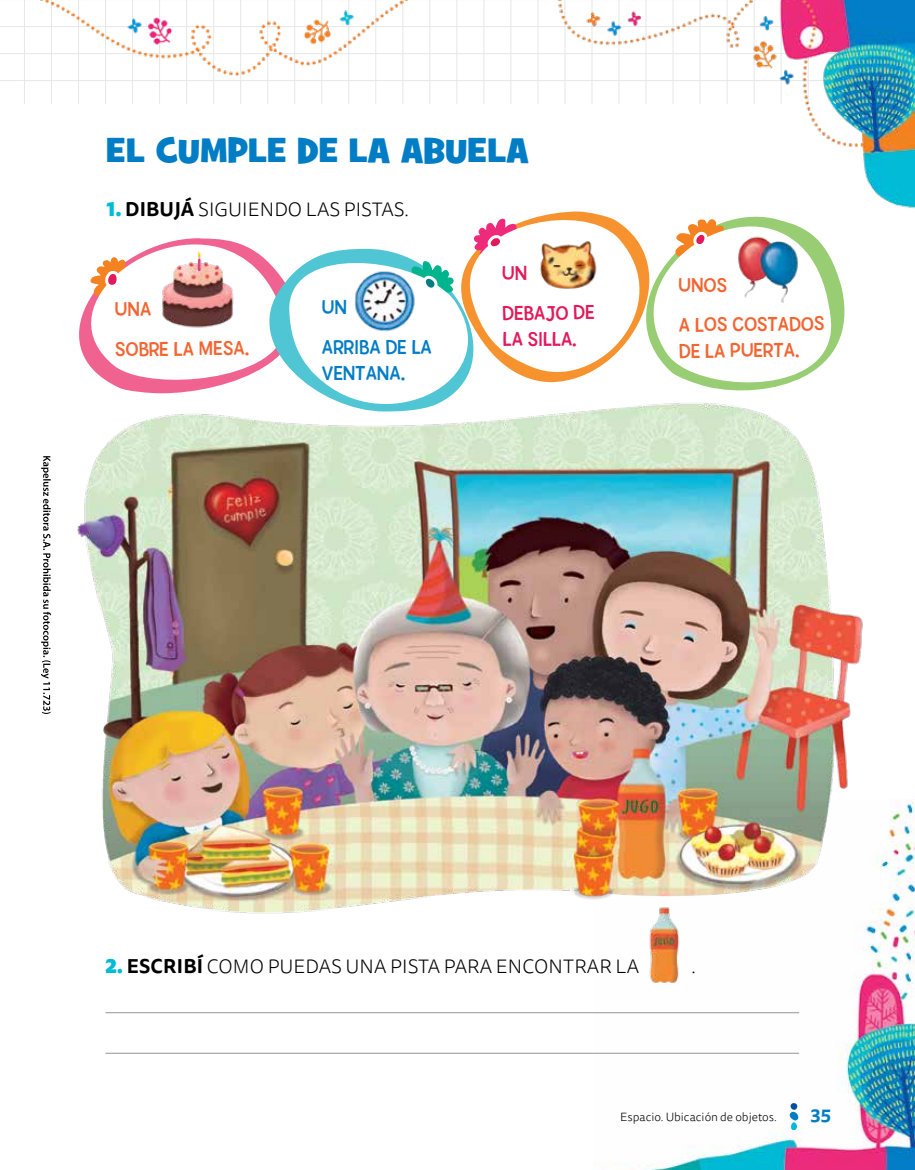
<style>
.page{position:relative;width:915px;height:1170px;background:#fff}
.page>*{position:absolute;margin:0;border:0;box-sizing:border-box;transform-origin:0 0}
.t1{font:34.5px "Grilled Cheese BTN";letter-spacing:.015em;color:#007dc5}
.t2{font:21px/40.2px "Billy";color:#f26531}
.t3{font:21px/39.8px "Billy";letter-spacing:.01em;color:#007dc5}
.t4{font:21px/40px "Billy";color:#e2195b}
.t5{font:300 19.5px "Tisa Sans Pro";letter-spacing:.01em;color:#000}
.t6{font:700 18px "Tisa Sans Pro";color:#007dc5}
.t7{font:300 12px "Tisa Sans Pro";color:#000}
.s1{font-weight:900;color:#00bbd6}
.s2{font-weight:700}
</style>
<div class="page">
<img style="left:594px;top:799px;width:320px;height:370px">
<hr style="left:24px;top:0;width:1px;height:103px;background:#e6e7e8">
<hr style="left:51px;top:0;width:1px;height:103px;background:#e6e7e8">
<hr style="left:78px;top:0;width:1px;height:103px;background:#e6e7e8">
<hr style="left:105px;top:0;width:1px;height:103px;background:#e6e7e8">
<hr style="left:132px;top:0;width:1px;height:103px;background:#e6e7e8">
<hr style="left:159px;top:0;width:1px;height:103px;background:#e6e7e8">
<hr style="left:186px;top:0;width:1px;height:103px;background:#e6e7e8">
<hr style="left:213px;top:0;width:1px;height:103px;background:#e6e7e8">
<hr style="left:240px;top:0;width:1px;height:103px;background:#e6e7e8">
<hr style="left:267px;top:0;width:1px;height:103px;background:#e6e7e8">
<hr style="left:294px;top:0;width:1px;height:103px;background:#e6e7e8">
<hr style="left:321px;top:0;width:1px;height:103px;background:#e6e7e8">
<hr style="left:348px;top:0;width:1px;height:103px;background:#e6e7e8">
<hr style="left:375px;top:0;width:1px;height:103px;background:#e6e7e8">
<hr style="left:402px;top:0;width:1px;height:103px;background:#e6e7e8">
<hr style="left:429px;top:0;width:1px;height:103px;background:#e6e7e8">
<hr style="left:456px;top:0;width:1px;height:103px;background:#e6e7e8">
<hr style="left:483px;top:0;width:1px;height:103px;background:#e6e7e8">
<hr style="left:510px;top:0;width:1px;height:103px;background:#e6e7e8">
<hr style="left:537px;top:0;width:1px;height:103px;background:#e6e7e8">
<hr style="left:1px;top:0;width:913px;height:1px;background:#e6e7e8">
<hr style="left:1px;top:26px;width:913px;height:1px;background:#e6e7e8">
<hr style="left:1px;top:53px;width:913px;height:1px;background:#e6e7e8">
<hr style="left:1px;top:80px;width:913px;height:1px;background:#e6e7e8">
<img style="left:552px;top:0;width:362px;height:208px">
<img style="left:1px;top:0;width:526px;height:89px">
<img style="left:77px;top:404px;width:802px;height:531px">
<svg style="left:41px;top:456px;width:10px;height:258px"></svg>
<hr style="left:105px;top:1012px;width:693px;height:1px;background:#939598">
<hr style="left:105px;top:1052px;width:693px;height:1px;background:#939598">
<svg style="left:599px;top:200px;width:263px;height:145px"></svg>
<svg style="left:616px;top:200px;width:221px;height:191px"></svg>
<svg style="left:77px;top:206px;width:649px;height:227px"></svg>
<img style="left:634px;top:888px;width:62px;height:94px">
<img style="left:160px;top:247px;width:76px;height:85px">
<img style="left:340px;top:251px;width:76px;height:86px">
<img style="left:522px;top:215px;width:76px;height:85px">
<img style="left:723px;top:217px;width:76px;height:85px">
<svg style="left:788px;top:1101px;width:10px;height:29px"></svg>
<h1 class="t1" style="left:107px;top:128px;width:423px">EL CUMPLE DE LA ABUELA</h1>
<p class="t5" style="left:106px;top:197px;width:304px"><span class="s1">1.</span> <span class="s2">DIBUJÁ</span> SIGUIENDO LAS PISTAS.</p>
<p class="t2" style="left:114px;top:290px;width:135px;rotate:-1deg">UNA<br>SOBRE LA MESA.</p>
<p class="t3" style="left:322px;top:288px;width:111px">UN<br>ARRIBA DE LA</p>
<p class="t3" style="left:322px;top:354px;width:85px">VENTANA.</p>
<p class="t4" style="left:501px;top:254px;width:93px;rotate:-1deg">UN<br>DEBAJO DE</p>
<p class="t4" style="left:502px;top:320px;width:75px;rotate:-1deg">LA SILLA.</p>
<p class="t2" style="left:677px;top:266px;width:147px;rotate:-1deg">UNOS<br>A LOS COSTADOS</p>
<p class="t2" style="left:678px;top:332px;width:122px;rotate:-1deg">DE LA PUERTA.</p>
<p class="t5" style="left:105px;top:953px;width:535px"><span class="s1">2.</span> <span class="s2">ESCRIBÍ</span> COMO PUEDAS UNA PISTA PARA ENCONTRAR LA</p>
<p class="t5" style="left:691px;top:953px;width:6px">.</p>
<p class="t7" style="left:620px;top:1108px;width:158px">Espacio. Ubicación de objetos.</p>
<p class="t6" style="left:810px;top:1102px;width:22px">35</p>
</div>
